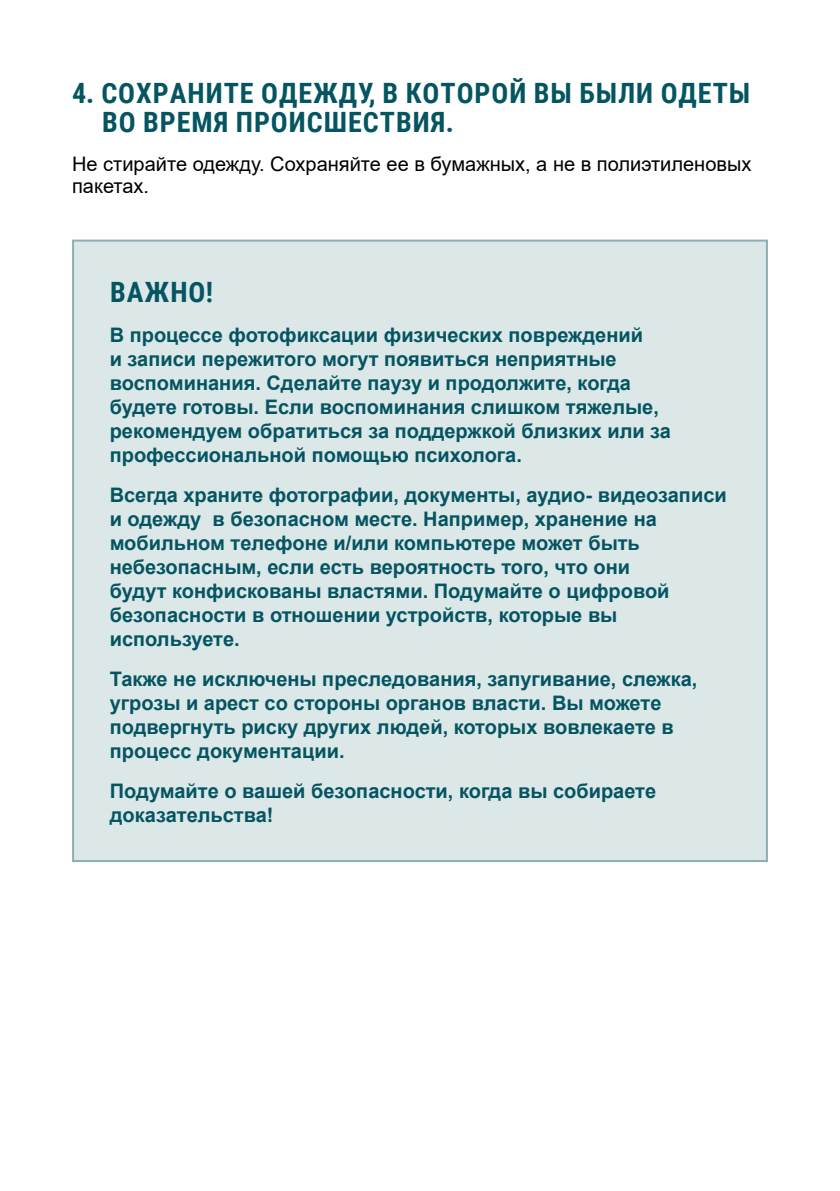
<style>
.page{position:relative;width:840px;height:1191px;background:#fff}
.page>*{position:absolute;margin:0;border:0;box-sizing:border-box;transform-origin:0 0}
.t1{font:700 28px "Roboto Condensed";letter-spacing:.035em;color:#045561}
.t2{font:700 20px/24px "Arial";color:#045561}
.t3{font:20px/22px "Arial";color:#000}
</style>
<div class="page">
<div style="left:72px;top:240px;width:695px;height:622px;background:#dce7e8;border:2px solid #52898d"></div>
<h1 class="t1" style="left:72px;top:74px;width:679px">4. СОХРАНИТЕ ОДЕЖДУ, В КОТОРОЙ ВЫ БЫЛИ ОДЕТЫ</h1>
<h1 class="t1" style="left:102px;top:102px;width:353px">ВО ВРЕМЯ ПРОИСШЕСТВИЯ.</h1>
<p class="t3" style="left:72px;top:153px;width:680px">Не стирайте одежду. Сохраняйте ее в бумажных, а не в полиэтиленовых пакетах.</p>
<h1 class="t1" style="left:110px;top:272px;width:104px">ВАЖНО!</h1>
<p class="t2" style="left:110px;top:323px;width:562px">В процессе фотофиксации физических повреждений<br>и записи пережитого могут появиться неприятные воспоминания. Сделайте паузу и продолжите, когда будете готовы. Если воспоминания слишком тяжелые, рекомендуем обратиться за поддержкой близких или за профессиональной помощью психолога.</p>
<p class="t2" style="left:110px;top:483px;width:618px">Всегда храните фотографии, документы, аудио- видеозаписи и одежду в безопасном месте. Например, хранение на мобильном телефоне и/или компьютере может быть небезопасным, если есть вероятность того, что они<br>будут конфискованы властями. Подумайте о цифровой безопасности в отношении устройств, которые вы используете.</p>
<p class="t2" style="left:110px;top:667px;width:589px">Также не исключены преследования, запугивание, слежка, угрозы и арест со стороны органов власти. Вы можете подвергнуть риску других людей, которых вовлекаете в процесс документации.</p>
<p class="t2" style="left:110px;top:779px;width:547px">Подумайте о вашей безопасности, когда вы собираете доказательства!</p>
</div>
